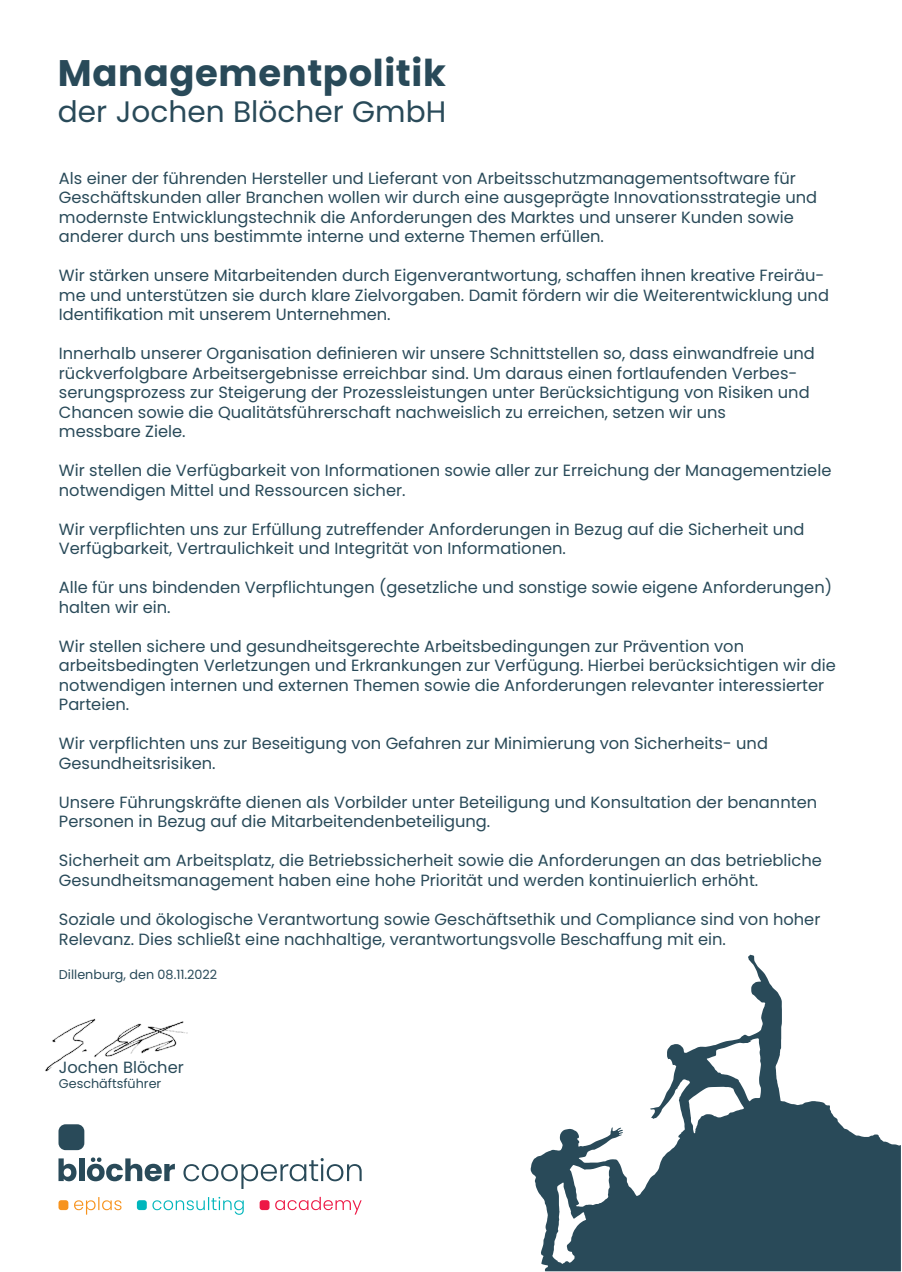
<style>
.page{position:relative;width:902px;height:1272px;background:#fff}
.page>*{position:absolute;margin:0;border:0;box-sizing:border-box;transform-origin:0 0}
.t1{font:700 36.9px "Poppins";letter-spacing:.015em;color:#294a59}
.t2{font:29.55px "Poppins";color:#294a59}
.t3{font:16.27px/19.5px "Poppins";color:#294a59}
.t4{font:12.75px "Poppins";color:#294a59}
</style>
<div class="page">
<svg style="left:530px;top:954px;width:370px;height:317px"></svg>
<svg style="left:58px;top:1158px;width:18px;height:23px"></svg>
<div style="left:79px;top:1158px;width:5px;height:22px;background:#294a59"></div>
<svg style="left:87px;top:1157px;width:88px;height:24px"></svg>
<svg style="left:183px;top:1158px;width:178px;height:30px"></svg>
<div style="left:58px;top:1124px;width:26px;height:26px;background:#294a59;border-radius:7px"></div>
<svg style="left:152px;top:1196px;width:92px;height:18px"></svg>
<svg style="left:74px;top:1197px;width:47px;height:17px"></svg>
<div style="left:58px;top:1200px;width:10px;height:9px;background:#f7931d;border-radius:3px"></div>
<div style="left:137px;top:1200px;width:10px;height:9px;background:#00b6bc;border-radius:3px"></div>
<div style="left:259px;top:1200px;width:10px;height:9px;background:#ed1845;border-radius:3px"></div>
<svg style="left:275px;top:1196px;width:86px;height:18px"></svg>
<img style="left:45px;top:1018px;width:143px;height:54px">
<h1 class="t1" style="left:58px;top:52px;width:389px">Managementpolitik</h1>
<h2 class="t2" style="left:58px;top:94px;width:389px">der Jochen Blöcher GmbH</h2>
<p class="t3" style="left:59px;top:168px;width:759px">Als einer der führenden Hersteller und Lieferant von Arbeitsschutzmanagementsoftware für Geschäftskunden aller Branchen wollen wir durch eine ausgeprägte Innovationsstrategie und modernste Entwicklungstechnik die Anforderungen des Marktes und unserer Kunden sowie anderer durch uns bestimmte interne und externe Themen erfüllen.</p>
<p class="t3" style="left:59px;top:266px;width:771px">Wir stärken unsere Mitarbeitenden durch Eigenverantwortung, schaffen ihnen kreative Freiräu&shy;me und unterstützen sie durch klare Zielvorgaben. Damit fördern wir die Weiterentwicklung und<br>Identifikation mit unserem Unternehmen.</p>
<p class="t3" style="left:59px;top:344px;width:757px">Innerhalb unserer Organisation definieren wir unsere Schnittstellen so, dass einwandfreie und rückverfolgbare Arbeitsergebnisse erreichbar sind. Um daraus einen fortlaufenden Verbes&shy;serungsprozess zur Steigerung der Prozessleistungen unter Berücksichtigung von Risiken und Chancen sowie die Qualitätsführerschaft nachweislich zu erreichen, setzen wir uns<br>messbare Ziele.</p>
<p class="t3" style="left:59px;top:461px;width:774px">Wir stellen die Verfügbarkeit von Informationen sowie aller zur Erreichung der Managementziele notwendigen Mittel und Ressourcen sicher.</p>
<p class="t3" style="left:59px;top:519px;width:747px">Wir verpflichten uns zur Erfüllung zutreffender Anforderungen in Bezug auf die Sicherheit und<br>Verfügbarkeit, Vertraulichkeit und Integrität von Informationen.</p>
<p class="t3" style="left:59px;top:578px;width:774px">Alle für uns bindenden Verpflichtungen (gesetzliche und sonstige sowie eigene Anforderungen) halten wir ein.</p>
<p class="t3" style="left:59px;top:636px;width:778px">Wir stellen sichere und gesundheitsgerechte Arbeitsbedingungen zur Prävention von arbeitsbedingten Verletzungen und Erkrankungen zur Verfügung. Hierbei berücksichtigen wir die notwendigen internen und externen Themen sowie die Anforderungen relevanter interessierter Parteien.</p>
<p class="t3" style="left:59px;top:734px;width:710px">Wir verpflichten uns zur Beseitigung von Gefahren zur Minimierung von Sicherheits- und<br>Gesundheitsrisiken.</p>
<p class="t3" style="left:59px;top:792px;width:759px">Unsere Führungskräfte dienen als Vorbilder unter Beteiligung und Konsultation der benannten<br>Personen in Bezug auf die Mitarbeitendenbeteiligung.</p>
<p class="t3" style="left:59px;top:851px;width:764px">Sicherheit am Arbeitsplatz, die Betriebssicherheit sowie die Anforderungen an das betriebliche<br>Gesundheitsmanagement haben eine hohe Priorität und werden kontinuierlich erhöht.</p>
<p class="t3" style="left:59px;top:909px;width:763px">Soziale und ökologische Verantwortung sowie Geschäftsethik und Compliance sind von hoher<br>Relevanz. Dies schließt eine nachhaltige, verantwortungsvolle Beschaffung mit ein.</p>
<p class="t4" style="left:59px;top:967px;width:160px">Dillenburg, den 08.11.2022</p>
<p class="t3" style="left:59px;top:1057px;width:126px">Jochen Blöcher</p>
<p class="t4" style="left:59px;top:1076px;width:104px">Geschäftsführer</p>
</div>
